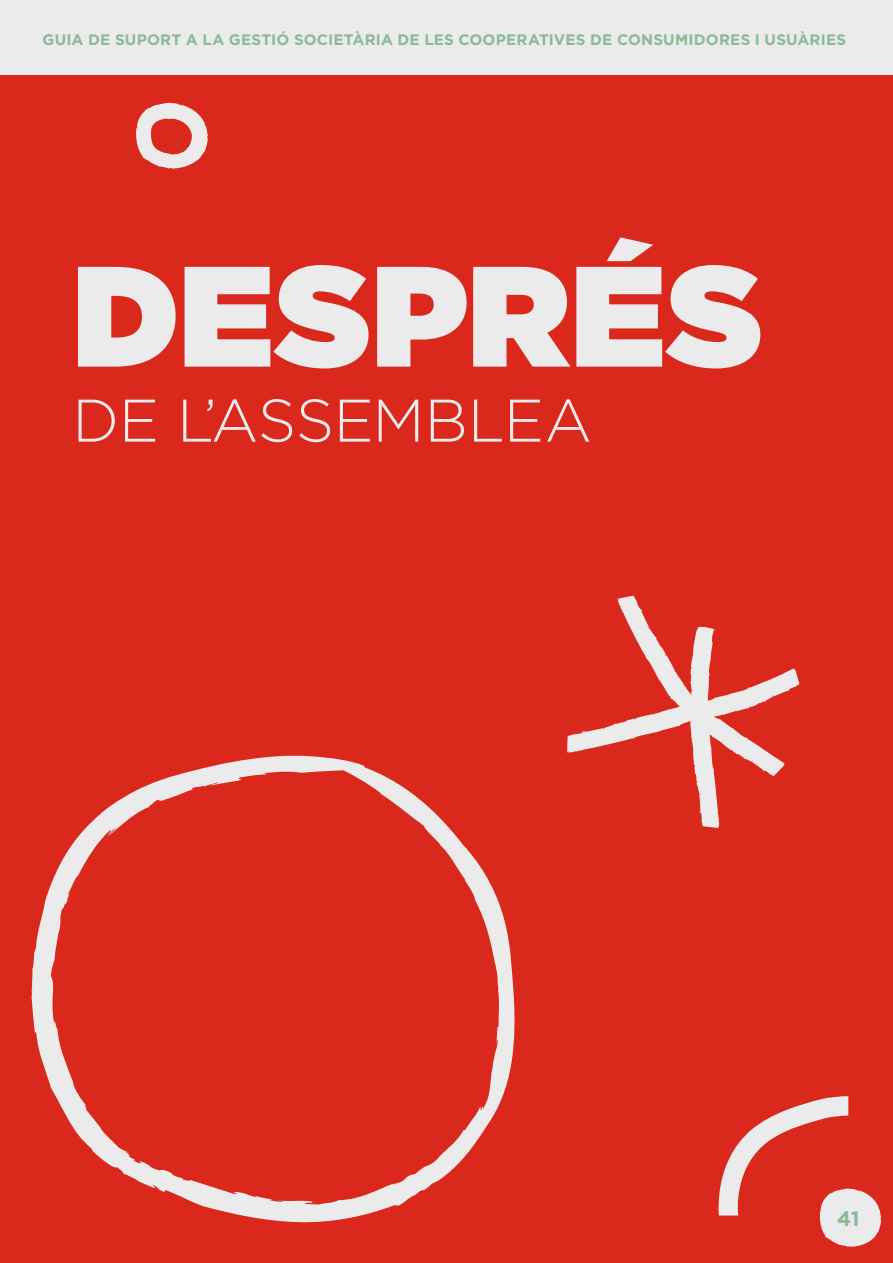
<style>
.page{position:relative;width:893px;height:1263px;background:#da291c}
.page>*{position:absolute;margin:0;border:0;box-sizing:border-box;transform-origin:0 0}
.t1{font:900 142.5px "Gotham";letter-spacing:.01em;color:#ebebeb}
.t2{font:300 60px "Gotham";letter-spacing:-.005em;color:#ebebeb}
.t3{font:700 21px "Gotham";color:#8bb999}
.t4{font:700 15.15px "Gotham";letter-spacing:.015em;color:#8bb999}
</style>
<div class="page">
<svg style="left:31px;top:755px;width:484px;height:468px"></svg>
<svg style="left:136px;top:103px;width:72px;height:66px"></svg>
<svg style="left:566px;top:596px;width:233px;height:233px"></svg>
<svg style="left:718px;top:1096px;width:163px;height:151px"></svg>
<div style="left:0;top:0;width:893px;height:74px;background:#ebebeb"></div>
<p class="t4" style="left:43px;top:29px;width:805px">GUIA DE SUPORT A LA GESTIÓ SOCIETÀRIA DE LES COOPERATIVES DE CONSUMIDORES I USUÀRIES</p>
<h3 class="t1" style="left:72px;top:214px;width:692px">DESPRÉS</h3>
<h3 class="t2" style="left:72px;top:382px;width:143px">DE L</h3>
<h3 class="t2" style="left:203px;top:382px;width:390px">’ASSEMBLEA</h3>
<h3 class="t3" style="left:837px;top:1204px;width:24px">41</h3>
</div>
